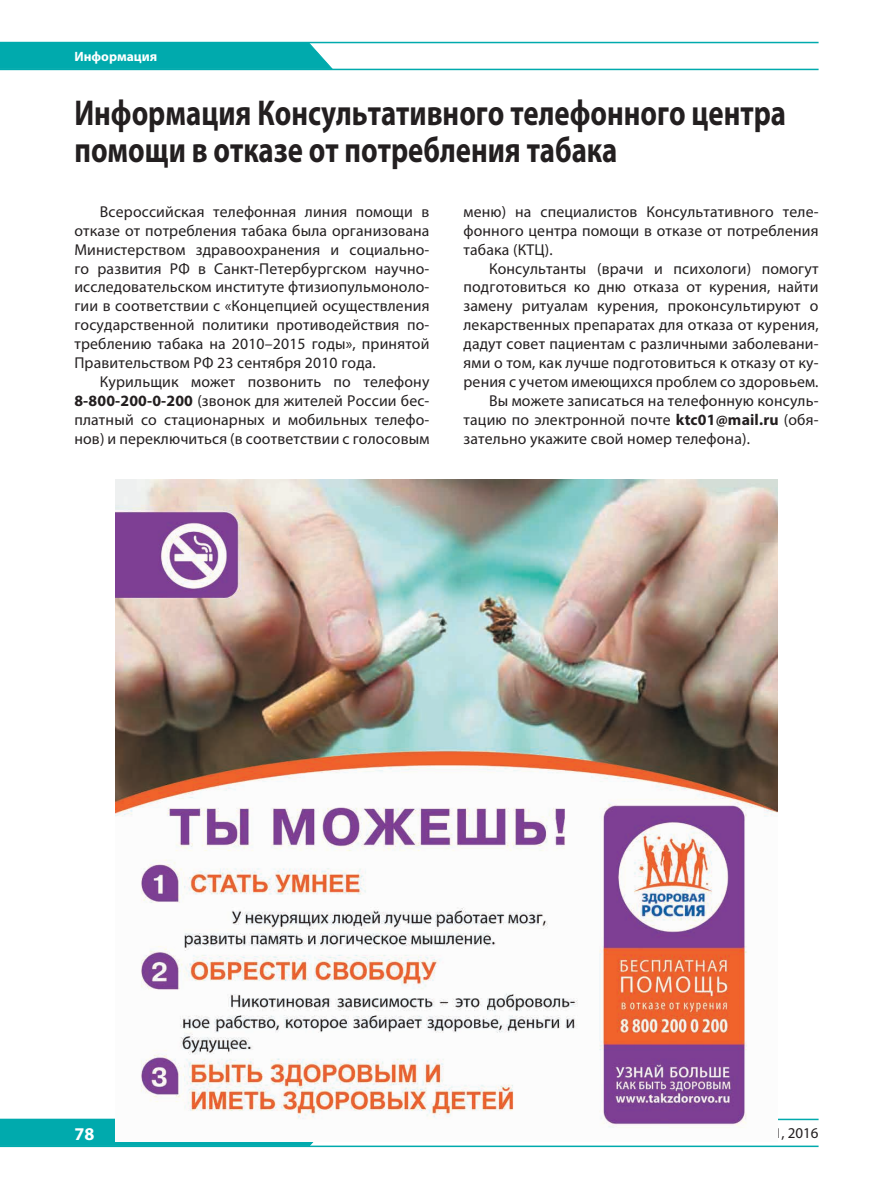
<style>
.page{position:relative;width:893px;height:1191px;background:#fff}
.page>*{position:absolute;margin:0;border:0;box-sizing:border-box;transform-origin:0 0}
.t1{font:700 36px/37.5px "Myriad Pro";color:#231f20;scale:.8 1}
.t2{font:700 18px "Myriad Pro";color:#fff}
.t3{font:15.75px/18.9px "Myriad Pro";letter-spacing:.01em;color:#231f20;text-align:justify}
.t4{font:700 13.5px "Myriad Pro";color:#fff}
.s1{font-weight:700}
</style>
<div class="page">
<div style="left:0;top:1120px;width:314px;height:25px;background:#00aaad"></div>
<hr style="left:0;top:1145px;width:819px;height:2px;background:#00aaad">
<hr style="left:0;top:1118px;width:819px;height:2px;background:#00aaad">
<svg style="left:0;top:43px;width:334px;height:26px;background:#09adb0"></svg>
<hr style="left:0;top:42px;width:819px;height:1px;background:#00aaad">
<hr style="left:0;top:69px;width:819px;height:1px;background:#00aaad">
<img style="left:116px;top:479px;width:661px;height:662px">
<p class="t4" style="left:74px;top:48px;width:85px">Информация</p>
<h1 class="t1" style="left:74px;top:93px;width:891px">Информация Консультативного телефонного центра помощи в отказе от потребления табака</h1>
<p class="t3" style="left:74px;top:202px;width:357px;text-indent:26px">Всероссийская телефонная линия помощи в отказе от потребления табака была организована Министерством здравоохранения и социально&shy;го развития РФ в Санкт-Петербургском научно&shy;исследовательском институте фтизиопульмоноло&shy;гии в соответствии с «Концепцией осуществления государственной политики противодействия по&shy;треблению табака на 2010–2015 годы», принятой Правительством РФ 23 сентября 2010 года.</p>
<p class="t3" style="left:74px;top:372px;width:357px;text-indent:26px">Курильщик может позвонить по телефону <span class="s1">8-800-200-0-200</span> (звонок для жителей России бес&shy;платный со стационарных и мобильных телефо&shy;нов) и переключиться (в соответствии с голосовым</p>
<p class="t3" style="left:463px;top:202px;width:357px">меню) на специалистов Консультативного теле&shy;фонного центра помощи в отказе от потребления табака (КТЦ).</p>
<p class="t3" style="left:489px;top:258px;width:331px">Консультанты (врачи и психологи) помогут</p>
<p class="t3" style="left:463px;top:277px;width:357px">подготовиться ко дню отказа от курения, найти</p>
<p class="t3" style="left:463px;top:296px;width:357px">замену ритуалам курения, проконсультируют о</p>
<p class="t3" style="left:463px;top:315px;width:357px">лекарственных препаратах для отказа от курения,</p>
<p class="t3" style="left:463px;top:334px;width:357px">дадут совет пациентам с различными заболевани-</p>
<p class="t3" style="left:463px;top:353px;width:357px">ями о том, как лучше подготовиться к отказу от ку-</p>
<p class="t3" style="left:463px;top:372px;width:357px">рения с учетом имеющихся проблем со здоровьем.</p>
<p class="t3" style="left:489px;top:391px;width:331px">Вы можете записаться на телефонную консуль-</p>
<p class="t3" style="left:463px;top:410px;width:357px">тацию по электронной почте <span class="s1">ktc01@mail.ru</span> (обя-</p>
<p class="t3" style="left:463px;top:429px;width:288px">зательно укажите свой номер телефона).</p>
<p class="t2" style="left:74px;top:1122px;width:21px">78</p>
</div>
